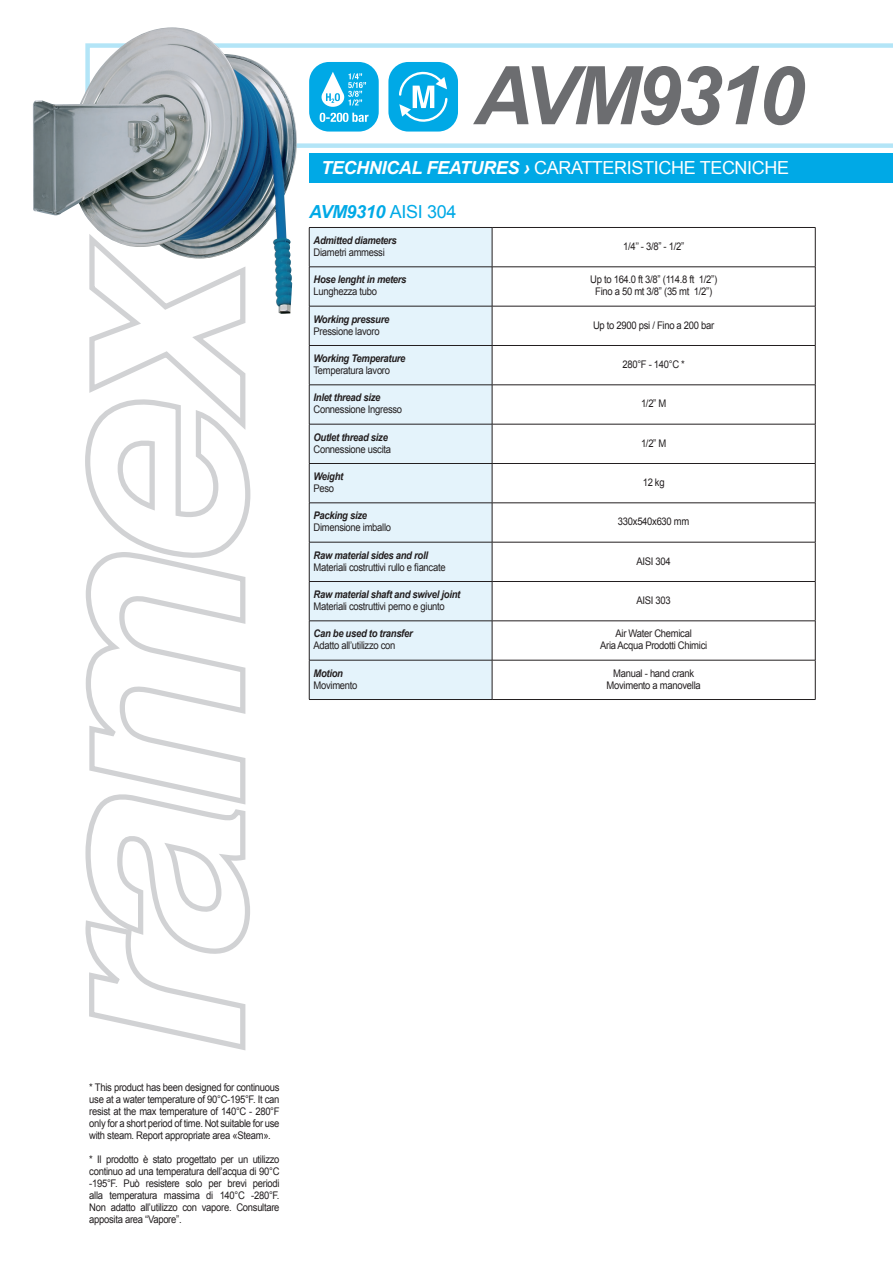
<style>
.page{position:relative;width:893px;height:1263px;background:#fff}
.page>*{position:absolute;margin:0;border:0;box-sizing:border-box;transform-origin:0 0}
.t1{font:italic 700 81px "Arial";letter-spacing:-.05em;color:#6c6d70}
.t2{font:18px "Arial";letter-spacing:-.02em;color:#fff}
.t3{font:italic 700 18px "Arial";letter-spacing:-.02em;color:#00a9e6}
.t4{font:10.5px/12px "Arial";letter-spacing:-.03em;color:#231f20;text-align:center;scale:.9 1}
.t5{font:italic 700 10.5px "Arial";letter-spacing:-.03em;color:#231f20;scale:.9 1}
.s1{font-weight:700;font-style:italic}
.s2{font-weight:400;font-style:normal}
</style>
<div class="page">
<svg style="left:85px;top:314px;width:166px;height:736px"></svg>
<div style="left:309px;top:153px;width:584px;height:30px;background:#00a9e6"></div>
<div style="left:310px;top:228px;width:182px;height:471px;background:#e4f3fb"></div>
<hr style="left:309px;top:227px;width:183px;height:1px;background:#231f20">
<hr style="left:309px;top:228px;width:1px;height:39px;background:#231f20">
<hr style="left:492px;top:227px;width:323px;height:1px;background:#231f20">
<hr style="left:492px;top:228px;width:1px;height:39px;background:#231f20">
<hr style="left:815px;top:228px;width:1px;height:39px;background:#231f20">
<hr style="left:309px;top:267px;width:183px;height:1px;background:#231f20">
<hr style="left:309px;top:267px;width:1px;height:39px;background:#231f20">
<hr style="left:492px;top:267px;width:323px;height:1px;background:#231f20">
<hr style="left:492px;top:267px;width:1px;height:39px;background:#231f20">
<hr style="left:815px;top:267px;width:1px;height:39px;background:#231f20">
<hr style="left:309px;top:306px;width:183px;height:1px;background:#231f20">
<hr style="left:309px;top:306px;width:1px;height:39px;background:#231f20">
<hr style="left:492px;top:306px;width:323px;height:1px;background:#231f20">
<hr style="left:492px;top:306px;width:1px;height:39px;background:#231f20">
<hr style="left:815px;top:306px;width:1px;height:39px;background:#231f20">
<hr style="left:309px;top:345px;width:183px;height:1px;background:#231f20">
<hr style="left:309px;top:346px;width:1px;height:39px;background:#231f20">
<hr style="left:492px;top:345px;width:323px;height:1px;background:#231f20">
<hr style="left:492px;top:346px;width:1px;height:39px;background:#231f20">
<hr style="left:815px;top:346px;width:1px;height:39px;background:#231f20">
<hr style="left:309px;top:385px;width:183px;height:1px;background:#231f20">
<hr style="left:309px;top:385px;width:1px;height:39px;background:#231f20">
<hr style="left:492px;top:385px;width:323px;height:1px;background:#231f20">
<hr style="left:492px;top:385px;width:1px;height:39px;background:#231f20">
<hr style="left:815px;top:385px;width:1px;height:39px;background:#231f20">
<hr style="left:309px;top:424px;width:183px;height:1px;background:#231f20">
<hr style="left:309px;top:424px;width:1px;height:39px;background:#231f20">
<hr style="left:492px;top:424px;width:323px;height:1px;background:#231f20">
<hr style="left:492px;top:424px;width:1px;height:39px;background:#231f20">
<hr style="left:815px;top:424px;width:1px;height:39px;background:#231f20">
<hr style="left:309px;top:463px;width:183px;height:1px;background:#231f20">
<hr style="left:309px;top:464px;width:1px;height:39px;background:#231f20">
<hr style="left:492px;top:463px;width:323px;height:1px;background:#231f20">
<hr style="left:492px;top:464px;width:1px;height:39px;background:#231f20">
<hr style="left:815px;top:464px;width:1px;height:39px;background:#231f20">
<hr style="left:309px;top:503px;width:183px;height:1px;background:#231f20">
<hr style="left:309px;top:503px;width:1px;height:39px;background:#231f20">
<hr style="left:492px;top:503px;width:323px;height:1px;background:#231f20">
<hr style="left:492px;top:503px;width:1px;height:39px;background:#231f20">
<hr style="left:815px;top:503px;width:1px;height:39px;background:#231f20">
<hr style="left:309px;top:542px;width:183px;height:1px;background:#231f20">
<hr style="left:309px;top:542px;width:1px;height:39px;background:#231f20">
<hr style="left:492px;top:542px;width:323px;height:1px;background:#231f20">
<hr style="left:492px;top:542px;width:1px;height:39px;background:#231f20">
<hr style="left:815px;top:542px;width:1px;height:39px;background:#231f20">
<hr style="left:309px;top:581px;width:183px;height:1px;background:#231f20">
<hr style="left:309px;top:582px;width:1px;height:39px;background:#231f20">
<hr style="left:492px;top:581px;width:323px;height:1px;background:#231f20">
<hr style="left:492px;top:582px;width:1px;height:39px;background:#231f20">
<hr style="left:815px;top:582px;width:1px;height:39px;background:#231f20">
<hr style="left:309px;top:621px;width:183px;height:1px;background:#231f20">
<hr style="left:309px;top:621px;width:1px;height:39px;background:#231f20">
<hr style="left:492px;top:621px;width:323px;height:1px;background:#231f20">
<hr style="left:492px;top:621px;width:1px;height:39px;background:#231f20">
<hr style="left:815px;top:621px;width:1px;height:39px;background:#231f20">
<hr style="left:309px;top:660px;width:183px;height:1px;background:#231f20">
<hr style="left:309px;top:660px;width:1px;height:39px;background:#231f20">
<hr style="left:492px;top:660px;width:323px;height:1px;background:#231f20">
<hr style="left:492px;top:660px;width:1px;height:39px;background:#231f20">
<hr style="left:815px;top:660px;width:1px;height:39px;background:#231f20">
<hr style="left:309px;top:699px;width:183px;height:1px;background:#231f20">
<hr style="left:492px;top:699px;width:323px;height:1px;background:#231f20">
<svg style="left:292px;top:43px;width:601px;height:105px"></svg>
<div style="left:388px;top:62px;width:70px;height:70px;background:#00a9e6;border-radius:20px"></div>
<svg style="left:399px;top:71px;width:49px;height:51px"></svg>
<div style="left:309px;top:62px;width:70px;height:70px;background:#00a9e6;border-radius:20px"></div>
<svg style="left:320px;top:113px;width:49px;height:9px"></svg>
<svg style="left:322px;top:72px;width:44px;height:35px"></svg>
<img style="left:33px;top:37px;width:259px;height:277px">
<h1 class="t1" style="left:474px;top:43px;width:331px">AVM9310</h1>
<h2 class="t2" style="left:321px;top:156px;width:469px"><span class="s1">TECHNICAL FEATURES ›</span> CARATTERISTICHE TECNICHE</h2>
<h2 class="t3" style="left:309px;top:200px;width:149px">AVM9310 <span class="s2">AISI 304</span></h2>
<p class="t5" style="left:313px;top:233px;width:94px">Admitted diameters</p>
<p class="t4" style="left:313px;top:246px;width:81px">Diametri ammessi</p>
<p class="t4" style="left:623px;top:240px;width:69px">1/4’’ - 3/8” - 1/2”</p>
<p class="t5" style="left:313px;top:273px;width:105px">Hose lenght in meters</p>
<p class="t4" style="left:313px;top:286px;width:72px">Lunghezza tubo</p>
<p class="t4" style="left:590px;top:274px;width:143px">Up to 164.0 ft 3/8” (114.8 ft 1/2”)<br>Fino a 50 mt 3/8” (35 mt 1/2”)</p>
<p class="t5" style="left:313px;top:312px;width:86px">Working pressure</p>
<p class="t4" style="left:313px;top:325px;width:75px">Pressione lavoro</p>
<p class="t4" style="left:593px;top:319px;width:136px">Up to 2900 psi / Fino a 200 bar</p>
<p class="t5" style="left:313px;top:351px;width:104px">Working Temperature</p>
<p class="t4" style="left:313px;top:364px;width:87px">Temperatura lavoro</p>
<p class="t4" style="left:622px;top:358px;width:71px">280°F - 140°C *</p>
<p class="t5" style="left:313px;top:391px;width:76px">Inlet thread size</p>
<p class="t4" style="left:313px;top:404px;width:100px">Connessione Ingresso</p>
<p class="t4" style="left:641px;top:398px;width:30px">1/2” M</p>
<p class="t5" style="left:313px;top:430px;width:84px">Outlet thread size</p>
<p class="t4" style="left:313px;top:443px;width:88px">Connessione uscita</p>
<p class="t4" style="left:641px;top:437px;width:30px">1/2” M</p>
<p class="t5" style="left:313px;top:469px;width:35px">Weight</p>
<p class="t4" style="left:313px;top:482px;width:24px">Peso</p>
<p class="t4" style="left:643px;top:476px;width:26px">12 kg</p>
<p class="t5" style="left:313px;top:509px;width:61px">Packing size</p>
<p class="t4" style="left:313px;top:522px;width:88px">Dimensione imballo</p>
<p class="t4" style="left:618px;top:516px;width:81px">330x540x630 mm</p>
<p class="t5" style="left:313px;top:548px;width:129px">Raw material sides and roll</p>
<p class="t4" style="left:313px;top:561px;width:148px">Materiali costruttivi rullo e fiancate</p>
<p class="t4" style="left:637px;top:555px;width:40px">AISI 304</p>
<p class="t5" style="left:313px;top:587px;width:165px">Raw material shaft and swivel joint</p>
<p class="t4" style="left:313px;top:600px;width:147px">Materiali costruttivi perno e giunto</p>
<p class="t4" style="left:637px;top:594px;width:40px">AISI 303</p>
<p class="t5" style="left:313px;top:627px;width:112px">Can be used to transfer</p>
<p class="t4" style="left:313px;top:640px;width:93px">Adatto all’utilizzo con</p>
<p class="t4" style="left:600px;top:628px;width:121px">Air Water Chemical<br>Aria Acqua Prodotti Chimici</p>
<p class="t5" style="left:313px;top:666px;width:34px">Motion</p>
<p class="t4" style="left:313px;top:679px;width:50px">Movimento</p>
<p class="t4" style="left:607px;top:667px;width:106px">Manual - hand crank<br>Movimento a manovella</p>
<p class="t4" style="left:89px;top:1081px;width:213px;text-align:justify">* This product has been designed for continuous use at a water temperature of 90°C-195°F. It can resist at the max temperature of 140°C - 280°F only for a short period of time. Not suitable for use with steam. Report appropriate area «Steam».</p>
<p class="t4" style="left:89px;top:1153px;width:213px;text-align:justify">* Il prodotto è stato progettato per un utilizzo continuo ad una temperatura dell’acqua di 90°C -195°F. Può resistere solo per brevi periodi alla temperatura massima di 140°C -280°F.<br>Non adatto all’utilizzo con vapore. Consultare apposita area “Vapore”.</p>
</div>
